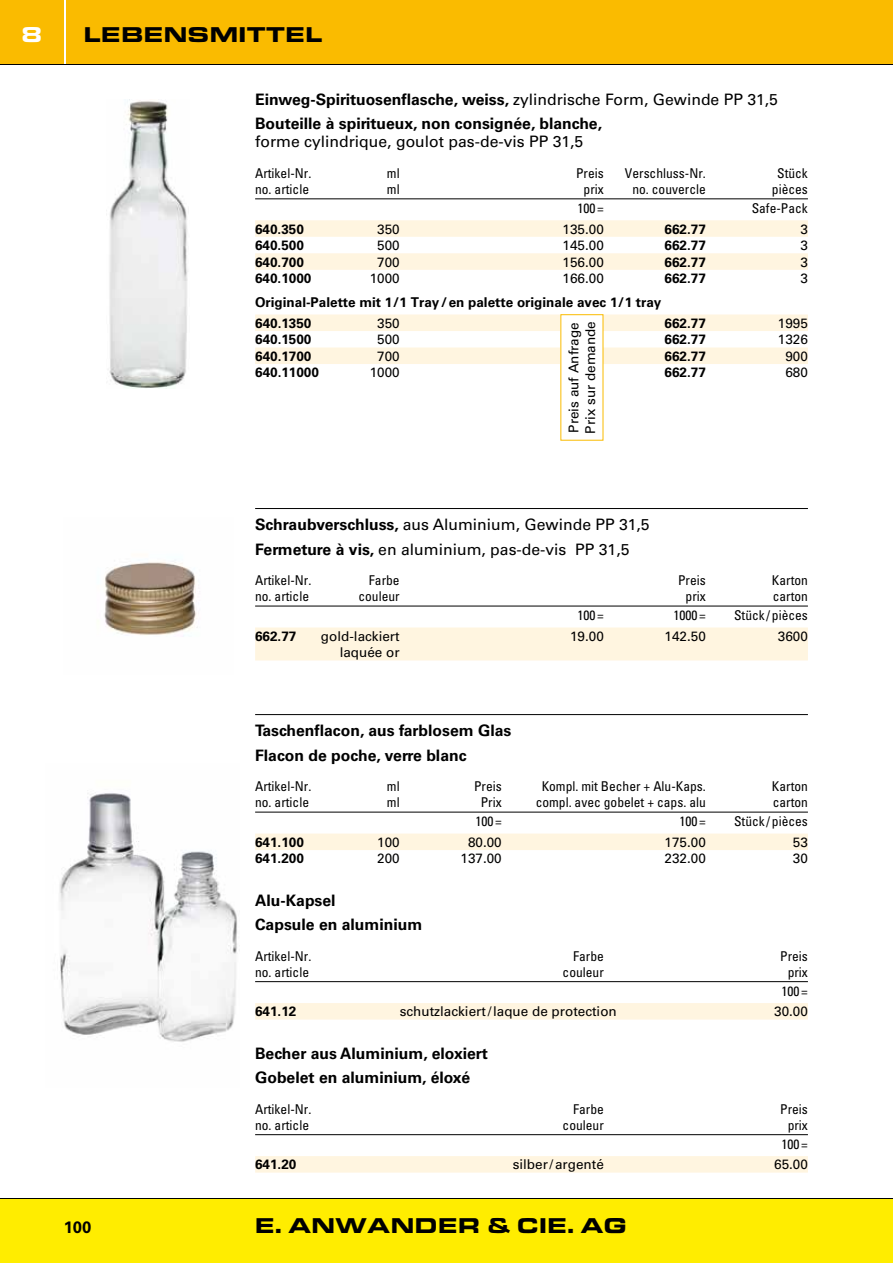
<style>
.page{position:relative;width:893px;height:1263px;background:#fff}
.page>*{position:absolute;margin:0;border:0;box-sizing:border-box;transform-origin:0 0}
.t1{font:700 expanded 21px "Eurostile BQ";color:#000}
.t2{font:700 expanded 21px "Eurostile BQ";color:#fff}
.t3{font:700 16.5px "Univers LT Std";color:#000}
.t4{font:700 15.75px/24.5px "Univers LT Std";color:#000}
.t5{font:15.75px/24.5px "Univers LT Std";color:#000}
.t6{font:condensed 13.5px/18.6px "Univers LT Std";color:#000;text-align:center}
.t7{font:13.5px/16.5px "Univers LT Std";color:#000}
.t8{font:700 13.5px/20.7px "Univers LT Std";color:#000}
.s1{font-weight:400}
.s2{font-weight:700}
</style>
<div class="page">
<div style="left:67px;top:0;width:826px;height:64px;background:#fabb00"></div>
<div style="left:0;top:1199px;width:893px;height:64px;background:#ffed00"></div>
<div style="left:0;top:0;width:64px;height:64px;background:#fabb00"></div>
<hr style="left:0;top:1198px;width:893px;height:1px;background:#000">
<hr style="left:0;top:64px;width:893px;height:1px;background:#000">
<hr style="left:255px;top:714px;width:553px;height:1px;background:#000">
<hr style="left:255px;top:812px;width:553px;height:1px;background:#000">
<div style="left:255px;top:833px;width:553px;height:17px;background:#fff5e0"></div>
<hr style="left:255px;top:981px;width:553px;height:1px;background:#000">
<div style="left:255px;top:1003px;width:553px;height:16px;background:#fff5e0"></div>
<hr style="left:255px;top:1134px;width:553px;height:1px;background:#000">
<div style="left:255px;top:1156px;width:553px;height:16px;background:#fff5e0"></div>
<hr style="left:255px;top:508px;width:553px;height:1px;background:#000">
<hr style="left:255px;top:606px;width:553px;height:1px;background:#000">
<div style="left:255px;top:627px;width:553px;height:17px;background:#fff5e0"></div>
<div style="left:255px;top:644px;width:553px;height:16px;background:#fff5e0"></div>
<img style="left:104px;top:559px;width:94px;height:76px">
<img style="left:109px;top:100px;width:79px;height:288px">
<img style="left:59px;top:793px;width:178px;height:249px">
<hr style="left:255px;top:199px;width:553px;height:1px;background:#000">
<div style="left:255px;top:220px;width:553px;height:17px;background:#fff5e0"></div>
<div style="left:255px;top:253px;width:553px;height:17px;background:#fff5e0"></div>
<div style="left:255px;top:314px;width:553px;height:17px;background:#fff5e0"></div>
<div style="left:255px;top:347px;width:553px;height:17px;background:#fff5e0"></div>
<div style="left:561px;top:315px;width:42px;height:125px;background:#fff"></div>
<h1 class="t2" style="left:22px;top:22px;width:22px">8</h1>
<h1 class="t1" style="left:84px;top:22px;width:241px">LEBENSMITTEL</h1>
<p class="t4" style="left:255px;top:87px;width:524px">Einweg-Spirituosenflasche, weiss, <span class="s1">zylindrische Form, Gewinde PP 31,5<br></span>Bouteille à spiritueux, non consignée, blanche,</p>
<p class="t5" style="left:255px;top:130px;width:330px">forme cylindrique, goulot pas-de-vis PP 31,5</p>
<p class="t6" style="left:255px;top:163px;width:58px">Artikel-Nr.</p>
<p class="t6" style="left:387px;top:163px;width:14px">ml</p>
<p class="t6" style="left:576px;top:163px;width:29px">Preis</p>
<p class="t6" style="left:625px;top:163px;width:82px">Verschluss-Nr.</p>
<p class="t6" style="left:777px;top:163px;width:32px">Stück</p>
<p class="t6" style="left:255px;top:180px;width:55px">no. article</p>
<p class="t6" style="left:387px;top:180px;width:14px">ml</p>
<p class="t6" style="left:584px;top:180px;width:22px">prix</p>
<p class="t6" style="left:632px;top:180px;width:75px">no. couvercle</p>
<p class="t6" style="left:772px;top:180px;width:37px">pièces</p>
<p class="t6" style="left:577px;top:199px;width:28px">100 =</p>
<p class="t6" style="left:752px;top:199px;width:58px">Safe-Pack</p>
<p class="t8" style="left:255px;top:219px;width:50px">640.350</p>
<p class="t7" style="left:377px;top:221px;width:24px">350</p>
<p class="t7" style="left:563px;top:221px;width:43px">135.00</p>
<p class="t8" style="left:665px;top:219px;width:43px">662.77</p>
<p class="t7" style="left:800px;top:221px;width:9px">3</p>
<p class="t8" style="left:255px;top:235px;width:50px">640.500</p>
<p class="t7" style="left:377px;top:237px;width:24px">500</p>
<p class="t7" style="left:563px;top:237px;width:43px">145.00</p>
<p class="t8" style="left:665px;top:235px;width:43px">662.77</p>
<p class="t7" style="left:800px;top:237px;width:9px">3</p>
<p class="t8" style="left:255px;top:252px;width:50px">640.700</p>
<p class="t7" style="left:377px;top:254px;width:24px">700</p>
<p class="t7" style="left:563px;top:254px;width:43px">156.00</p>
<p class="t8" style="left:665px;top:252px;width:43px">662.77</p>
<p class="t7" style="left:800px;top:254px;width:9px">3</p>
<p class="t8" style="left:255px;top:268px;width:58px">640.1000</p>
<p class="t7" style="left:370px;top:270px;width:32px">1000</p>
<p class="t7" style="left:563px;top:270px;width:43px">166.00</p>
<p class="t8" style="left:665px;top:268px;width:43px">662.77</p>
<p class="t7" style="left:800px;top:270px;width:9px">3</p>
<p class="t8" style="left:255px;top:292px;width:408px">Original-Palette mit 1/1 Tray/en palette originale avec 1/1 tray<br>640.1350</p>
<p class="t7" style="left:377px;top:315px;width:24px">350</p>
<p class="t8" style="left:665px;top:313px;width:43px">662.77</p>
<p class="t7" style="left:778px;top:315px;width:32px">1995</p>
<p class="t7" style="left:566px;top:434px;width:114px;rotate:-90deg">Preis auf Anfrage<br>Prix sur demande</p>
<p class="t8" style="left:255px;top:329px;width:58px">640.1500</p>
<p class="t7" style="left:377px;top:331px;width:24px">500</p>
<p class="t8" style="left:665px;top:329px;width:43px">662.77</p>
<p class="t7" style="left:778px;top:331px;width:32px">1326</p>
<p class="t8" style="left:255px;top:346px;width:58px">640.1700</p>
<p class="t7" style="left:377px;top:348px;width:24px">700</p>
<p class="t8" style="left:665px;top:346px;width:43px">662.77</p>
<p class="t7" style="left:785px;top:348px;width:24px">900</p>
<p class="t8" style="left:255px;top:362px;width:65px">640.11000</p>
<p class="t7" style="left:370px;top:364px;width:32px">1000</p>
<p class="t8" style="left:665px;top:362px;width:43px">662.77</p>
<p class="t7" style="left:785px;top:364px;width:24px">680</p>
<p class="t5" style="left:255px;top:512px;width:396px"><span class="s2">Schraubverschluss,</span> aus Aluminium, Gewinde PP 31,5<br><span class="s2">Fermeture à vis,</span> en aluminium, pas-de-vis PP 31,5</p>
<p class="t6" style="left:255px;top:571px;width:58px">Artikel-Nr.</p>
<p class="t6" style="left:369px;top:571px;width:32px">Farbe</p>
<p class="t6" style="left:678px;top:571px;width:29px">Preis</p>
<p class="t6" style="left:772px;top:571px;width:38px">Karton</p>
<p class="t6" style="left:255px;top:587px;width:55px">no. article</p>
<p class="t6" style="left:358px;top:587px;width:43px">couleur</p>
<p class="t6" style="left:686px;top:587px;width:22px">prix</p>
<p class="t6" style="left:773px;top:587px;width:37px">carton</p>
<p class="t6" style="left:577px;top:606px;width:28px">100 =</p>
<p class="t6" style="left:673px;top:606px;width:34px">1000=</p>
<p class="t6" style="left:734px;top:606px;width:75px">Stück /pièces</p>
<p class="t8" style="left:255px;top:626px;width:43px">662.77</p>
<p class="t7" style="left:321px;top:628px;width:80px">gold-lackiert</p>
<p class="t7" style="left:570px;top:628px;width:35px">19.00</p>
<p class="t7" style="left:665px;top:628px;width:43px">142.50</p>
<p class="t7" style="left:778px;top:628px;width:32px">3600</p>
<p class="t7" style="left:340px;top:644px;width:62px">laquée or</p>
<p class="t4" style="left:255px;top:718px;width:258px">Taschenflacon, aus farblosem Glas<br>Flacon de poche, verre blanc</p>
<p class="t6" style="left:255px;top:777px;width:58px">Artikel-Nr.</p>
<p class="t6" style="left:387px;top:777px;width:14px">ml</p>
<p class="t6" style="left:474px;top:777px;width:29px">Preis</p>
<p class="t6" style="left:542px;top:777px;width:166px">Kompl. mit Becher + Alu-Kaps.</p>
<p class="t6" style="left:772px;top:777px;width:38px">Karton</p>
<p class="t6" style="left:255px;top:793px;width:55px">no. article</p>
<p class="t6" style="left:387px;top:793px;width:14px">ml</p>
<p class="t6" style="left:481px;top:793px;width:22px">Prix</p>
<p class="t6" style="left:536px;top:793px;width:172px">compl. avec gobelet + caps. alu</p>
<p class="t6" style="left:773px;top:793px;width:37px">carton</p>
<p class="t6" style="left:475px;top:812px;width:28px">100=</p>
<p class="t6" style="left:679px;top:812px;width:28px">100=</p>
<p class="t6" style="left:734px;top:812px;width:75px">Stück / pièces</p>
<p class="t8" style="left:255px;top:832px;width:50px">641.100</p>
<p class="t7" style="left:377px;top:834px;width:24px">100</p>
<p class="t7" style="left:468px;top:834px;width:35px">80.00</p>
<p class="t7" style="left:665px;top:834px;width:43px">175.00</p>
<p class="t7" style="left:793px;top:834px;width:17px">53</p>
<p class="t8" style="left:255px;top:848px;width:50px">641.200</p>
<p class="t7" style="left:377px;top:850px;width:24px">200</p>
<p class="t7" style="left:460px;top:850px;width:43px">137.00</p>
<p class="t7" style="left:665px;top:850px;width:43px">232.00</p>
<p class="t7" style="left:793px;top:850px;width:17px">30</p>
<p class="t4" style="left:255px;top:888px;width:169px">Alu-Kapsel<br>Capsule en aluminium</p>
<p class="t6" style="left:255px;top:946px;width:58px">Artikel-Nr.</p>
<p class="t6" style="left:573px;top:946px;width:32px">Farbe</p>
<p class="t6" style="left:780px;top:946px;width:29px">Preis</p>
<p class="t6" style="left:255px;top:963px;width:55px">no. article</p>
<p class="t6" style="left:563px;top:963px;width:43px">couleur</p>
<p class="t6" style="left:781px;top:963px;width:28px">prix<br>100 =</p>
<p class="t8" style="left:255px;top:1001px;width:43px">641.12</p>
<p class="t7" style="left:400px;top:1003px;width:219px">schutzlackiert/laque de protection</p>
<p class="t7" style="left:774px;top:1003px;width:35px">30.00</p>
<p class="t4" style="left:255px;top:1041px;width:234px">Becher aus Aluminium, eloxiert<br>Gobelet en aluminium, éloxé</p>
<p class="t6" style="left:255px;top:1099px;width:58px">Artikel-Nr.</p>
<p class="t6" style="left:573px;top:1099px;width:32px">Farbe</p>
<p class="t6" style="left:780px;top:1099px;width:29px">Preis</p>
<p class="t6" style="left:255px;top:1116px;width:55px">no. article</p>
<p class="t6" style="left:563px;top:1116px;width:43px">couleur</p>
<p class="t6" style="left:781px;top:1116px;width:28px">prix<br>100 =</p>
<p class="t8" style="left:255px;top:1154px;width:43px">641.20</p>
<p class="t7" style="left:513px;top:1156px;width:93px">silber/argenté</p>
<p class="t7" style="left:774px;top:1156px;width:35px">65.00</p>
<p class="t3" style="left:64px;top:1218px;width:29px">100</p>
<h1 class="t1" style="left:255px;top:1213px;width:373px">E. ANWANDER &amp; CIE. AG</h1>
</div>
